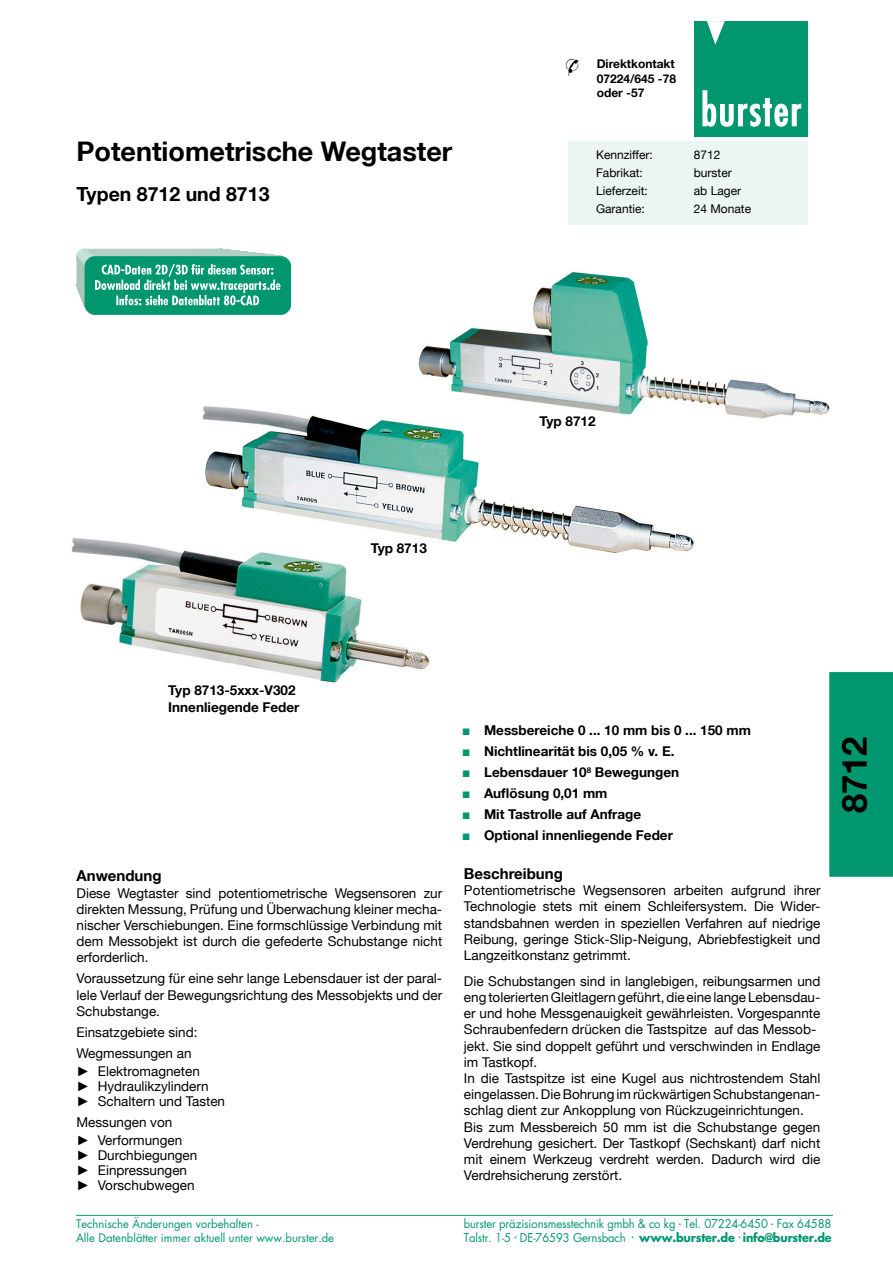
<style>
.page{position:relative;width:893px;height:1263px;background:#fff}
.page>*{position:absolute;margin:0;border:0;box-sizing:border-box;transform-origin:0 0}
.t1{font:700 34.5px "Helvetica Neue LT";color:#000}
.t2{font:700 27px "Helvetica Neue LT";color:#000}
.t3{font:700 19.5px "Helvetica Neue LT";color:#000}
.t4{font:700 15px "Helvetica Neue LT";color:#000}
.t5{font:13.5px/16.2px "Helvetica Neue LT";color:#000}
.t6{font:700 13.5px/21px "Helvetica Neue LT";color:#000}
.t7{font:12px "Helvetica Neue LT";color:#000}
.t8{font:700 12px/14.4px "Helvetica Neue LT";color:#000;text-align:justify}
.t9{font:11.85px/13.5px "Futura LT";letter-spacing:-.01em;color:#00976f;scale:.95 1}
.t10{font:11.55px/13.5px "Futura LT";color:#00976f}
.s1{font-family:"Arial"}
.s2{font-family:"Monotype Sorts";font-weight:400;font-size:9px;color:#00976f}
.s3{font-weight:700}
</style>
<div class="page">
<img style="left:71px;top:254px;width:759px;height:429px">
<div style="left:568px;top:142px;width:240px;height:83px;background:#ebf5f1"></div>
<div style="left:829px;top:672px;width:64px;height:205px;background:#00976f"></div>
<div style="left:694px;top:21px;width:114px;height:116px;background:#00976f"></div>
<svg style="left:707px;top:21px;width:18px;height:24px"></svg>
<svg style="left:702px;top:90px;width:99px;height:37px"></svg>
<hr style="left:76px;top:1215px;width:757px;height:1px;background:#00976f">
<svg style="left:77px;top:248px;width:239px;height:66px"></svg>
<h2 class="t2" style="left:77px;top:135px;width:377px">Potentiometrische Wegtaster</h2>
<h3 class="t3" style="left:77px;top:182px;width:194px">Typen 8712 und 8713</h3>
<p class="t8" style="left:597px;top:56px;width:81px">Direktkontakt 07224/645 -78 oder -57</p>
<p class="t7" style="left:596px;top:148px;width:58px">Kennziffer:</p>
<p class="t7" style="left:694px;top:148px;width:28px">8712</p>
<p class="t7" style="left:596px;top:166px;width:48px">Fabrikat:</p>
<p class="t7" style="left:694px;top:166px;width:40px">burster</p>
<p class="t7" style="left:596px;top:184px;width:53px">Lieferzeit:</p>
<p class="t7" style="left:694px;top:184px;width:49px">ab Lager</p>
<p class="t7" style="left:596px;top:202px;width:50px">Garantie:</p>
<p class="t7" style="left:694px;top:202px;width:59px">24 Monate</p>
<p class="t6" style="left:371px;top:537px;width:58px">Typ 8713</p>
<p class="t6" style="left:539px;top:411px;width:58px">Typ 8712</p>
<p class="t6" style="left:168px;top:682px;width:133px;line-height:16.2px">Typ 8713-5xxx-V302<br>Innenliegende Feder</p>
<p class="t4" style="left:77px;top:867px;width:87px">Anwendung</p>
<p class="t5" style="left:77px;top:884px;width:367px;text-align:justify">Diese Wegtaster sind potentiometrische Wegsensoren zur direkten Messung, Prüfung und Überwachung kleiner mecha&shy;nischer Verschiebungen. Eine formschlüssige Verbindung mit dem Messobjekt ist durch die gefederte Schubstange nicht erforderlich.</p>
<p class="t5" style="left:77px;top:970px;width:367px;text-align:justify">Voraussetzung für eine sehr lange Lebensdauer ist der paral&shy;lele Verlauf der Bewegungsrichtung des Messobjekts und der Schubstange.</p>
<p class="t5" style="left:77px;top:1021px;width:123px;line-height:21px">Einsatzgebiete sind:<br>Wegmessungen an</p>
<p class="t5" style="left:77px;top:1063px;width:150px;line-height:15px"><span class="s1">►</span> Elektromagneten<br><span class="s1">►</span> Hydraulikzylindern <span class="s1">►</span> Schaltern und Tasten</p>
<p class="t5" style="left:77px;top:1113px;width:107px;line-height:18px">Messungen von <span class="s1">►</span> Verformungen</p>
<p class="t5" style="left:77px;top:1147px;width:122px;line-height:15px"><span class="s1">►</span> Durchbiegungen <span class="s1">►</span> Einpressungen <span class="s1">►</span> Vorschubwegen</p>
<p class="t6" style="left:463px;top:720px;width:290px"><span class="s2">N</span> Messbereiche 0 ... 10 mm bis 0 ... 150 mm<br><span class="s2">N</span> Nichtlinearität bis 0,05 % v. E.<br><span class="s2">N</span> Lebensdauer 10<sup>8</sup> Bewegungen<br><span class="s2">N</span> Auflösung 0,01 mm<br><span class="s2">N</span> Mit Tastrolle auf Anfrage<br><span class="s2">N</span> Optional innenliegende Feder</p>
<p class="t4" style="left:464px;top:864px;width:100px">Beschreibung</p>
<p class="t5" style="left:464px;top:882px;width:358px;text-align:justify">Potentiometrische Wegsensoren arbeiten aufgrund ihrer Technologie stets mit einem Schleifersystem. Die Wider&shy;standsbahnen werden in speziellen Verfahren auf niedrige Reibung, geringe Stick-Slip-Neigung, Abriebfestigkeit und Langzeitkonstanz getrimmt.</p>
<p class="t5" style="left:464px;top:973px;width:358px">Die Schubstangen sind in langlebigen, reibungsarmen und eng tolerierten Gleitlagern geführt, die eine lange Lebensdau&shy;er und hohe Messgenauigkeit gewährleisten. Vorgespannte Schraubenfedern drücken die Tastspitze auf das Messob&shy;jekt. Sie sind doppelt geführt und verschwinden in Endlage im Tastkopf.<br>In die Tastspitze ist eine Kugel aus nichtrostendem Stahl eingelassen. Die Bohrung im rückwärtigen Schubstangenan&shy;schlag dient zur Ankopplung von Rückzugeinrichtungen.<br>Bis zum Messbereich 50 mm ist die Schubstange gegen Verdrehung gesichert. Der Tastkopf (Sechskant) darf nicht mit einem Werkzeug verdreht werden. Dadurch wird die Verdrehsicherung zerstört.</p>
<p class="t10" style="left:76px;top:1217px;width:260px">Technische Änderungen vorbehalten -<br>Alle Datenblätter immer aktuell unter www.burster.de</p>
<p class="t9" style="left:464px;top:1217px;width:389px">burster präzisionsmesstechnik gmbh &amp; co kg <sup>.</sup> Tel. 07224-6450 <sup>.</sup> Fax 64588<br>Talstr. 1-5 <sup>.</sup> DE-76593 Gernsbach <sup>.</sup> <span class="s3">www.burster.de</span> <sup>.</sup> <span class="s3">info@burster.de</span></p>
<h1 class="t1" style="left:833px;top:813px;width:78px;rotate:-90deg">8712</h1>
</div>
